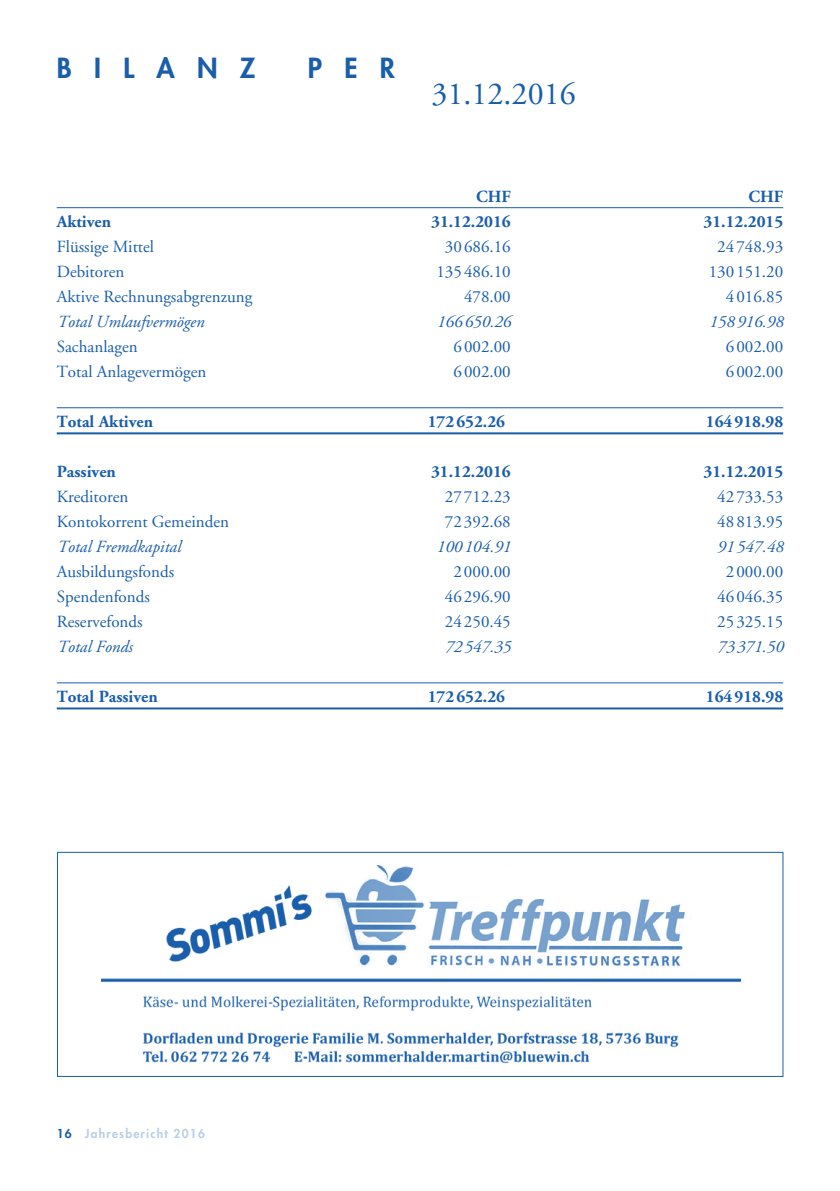
<style>
.page{position:relative;width:840px;height:1191px;background:#fff}
.page>*{position:absolute;margin:0;border:0;box-sizing:border-box;transform-origin:0 0}
.t1{font:32px "Adobe Garamond";color:#1a5eab}
.t2{font:800 27px "Futura";letter-spacing:.825em;color:#1a5eab}
.t3{font:17px "Adobe Garamond";color:#1a5eab}
.t4{font:700 17px "Adobe Garamond";color:#1a5eab}
.t5{font:italic 17px "Adobe Garamond";color:#1a5eab}
.t6{font:800 12px "Futura";letter-spacing:.1em;color:#bacfe6}
.s1{color:#1a5eab}
</style>
<div class="page">
<hr style="left:57px;top:207px;width:725px;height:1px;background:#1a5eab">
<hr style="left:57px;top:407px;width:725px;height:1px;background:#1a5eab">
<hr style="left:57px;top:432px;width:725px;height:2px;background:#1a5eab">
<hr style="left:57px;top:682px;width:725px;height:1px;background:#1a5eab">
<hr style="left:57px;top:707px;width:725px;height:2px;background:#1a5eab">
<img style="left:101px;top:864px;width:639px;height:200px">
<div style="left:57px;top:852px;width:726px;height:225px;border:1px solid #1a5eab"></div>
<h2 class="t2" style="left:57px;top:50px;width:200px">BILANZ</h2>
<h2 class="t2" style="left:308px;top:50px;width:89px">PER</h2>
<h1 class="t1" style="left:431px;top:77px;width:145px">31.12.2016</h1>
<p class="t4" style="left:476px;top:187px;width:36px">CHF</p>
<p class="t4" style="left:748px;top:187px;width:36px">CHF</p>
<p class="t4" style="left:57px;top:212px;width:56px">Aktiven</p>
<p class="t4" style="left:431px;top:212px;width:81px">31.12.2016</p>
<p class="t4" style="left:703px;top:212px;width:81px">31.12.2015</p>
<p class="t3" style="left:57px;top:237px;width:99px">Flüssige Mittel</p>
<p class="t3" style="left:444px;top:237px;width:67px">30686.16</p>
<p class="t3" style="left:716px;top:237px;width:67px">24748.93</p>
<p class="t3" style="left:57px;top:262px;width:69px">Debitoren</p>
<p class="t3" style="left:436px;top:262px;width:76px">135486.10</p>
<p class="t3" style="left:708px;top:262px;width:76px">130151.20</p>
<p class="t3" style="left:57px;top:287px;width:197px">Aktive Rechnungsabgrenzung</p>
<p class="t3" style="left:463px;top:287px;width:48px">478.00</p>
<p class="t3" style="left:725px;top:287px;width:59px">4016.85</p>
<p class="t5" style="left:57px;top:312px;width:149px">Total Umlaufvermögen</p>
<p class="t5" style="left:436px;top:312px;width:76px">166650.26</p>
<p class="t5" style="left:708px;top:312px;width:76px">158916.98</p>
<p class="t3" style="left:57px;top:337px;width:82px">Sachanlagen</p>
<p class="t3" style="left:453px;top:337px;width:59px">6002.00</p>
<p class="t3" style="left:725px;top:337px;width:59px">6002.00</p>
<p class="t3" style="left:57px;top:362px;width:151px">Total Anlagevermögen</p>
<p class="t3" style="left:453px;top:362px;width:59px">6002.00</p>
<p class="t3" style="left:725px;top:362px;width:59px">6002.00</p>
<p class="t4" style="left:57px;top:412px;width:98px">Total Aktiven</p>
<p class="t4" style="left:427px;top:412px;width:79px">172652.26</p>
<p class="t4" style="left:705px;top:412px;width:79px">164918.98</p>
<p class="t4" style="left:57px;top:462px;width:61px">Passiven</p>
<p class="t4" style="left:431px;top:462px;width:81px">31.12.2016</p>
<p class="t4" style="left:703px;top:462px;width:81px">31.12.2015</p>
<p class="t3" style="left:57px;top:487px;width:73px">Kreditoren</p>
<p class="t3" style="left:444px;top:487px;width:67px">27 712.23</p>
<p class="t3" style="left:716px;top:487px;width:67px">42 733.53</p>
<p class="t3" style="left:57px;top:512px;width:174px">Kontokorrent Gemeinden</p>
<p class="t3" style="left:444px;top:512px;width:67px">72 392.68</p>
<p class="t3" style="left:716px;top:512px;width:67px">48 813.95</p>
<p class="t5" style="left:57px;top:537px;width:125px">Total Fremdkapital</p>
<p class="t5" style="left:436px;top:537px;width:76px">100104.91</p>
<p class="t5" style="left:716px;top:537px;width:68px">91 547.48</p>
<p class="t3" style="left:57px;top:562px;width:119px">Ausbildungsfonds</p>
<p class="t3" style="left:453px;top:562px;width:59px">2 000.00</p>
<p class="t3" style="left:725px;top:562px;width:59px">2 000.00</p>
<p class="t3" style="left:57px;top:587px;width:95px">Spendenfonds</p>
<p class="t3" style="left:444px;top:587px;width:67px">46 296.90</p>
<p class="t3" style="left:716px;top:587px;width:67px">46 046.35</p>
<p class="t3" style="left:57px;top:612px;width:87px">Reservefonds</p>
<p class="t3" style="left:444px;top:612px;width:67px">24 250.45</p>
<p class="t3" style="left:716px;top:612px;width:67px">25 325.15</p>
<p class="t5" style="left:57px;top:637px;width:77px">Total Fonds</p>
<p class="t5" style="left:444px;top:637px;width:68px">72547.35</p>
<p class="t5" style="left:716px;top:637px;width:67px">73 371.50</p>
<p class="t4" style="left:57px;top:687px;width:102px">Total Passiven</p>
<p class="t4" style="left:427px;top:687px;width:79px">172652.26</p>
<p class="t4" style="left:705px;top:687px;width:79px">164918.98</p>
<p class="t6" style="left:57px;top:1125px;width:150px"><span class="s1">16</span> Jahresbericht 2016</p>
</div>
